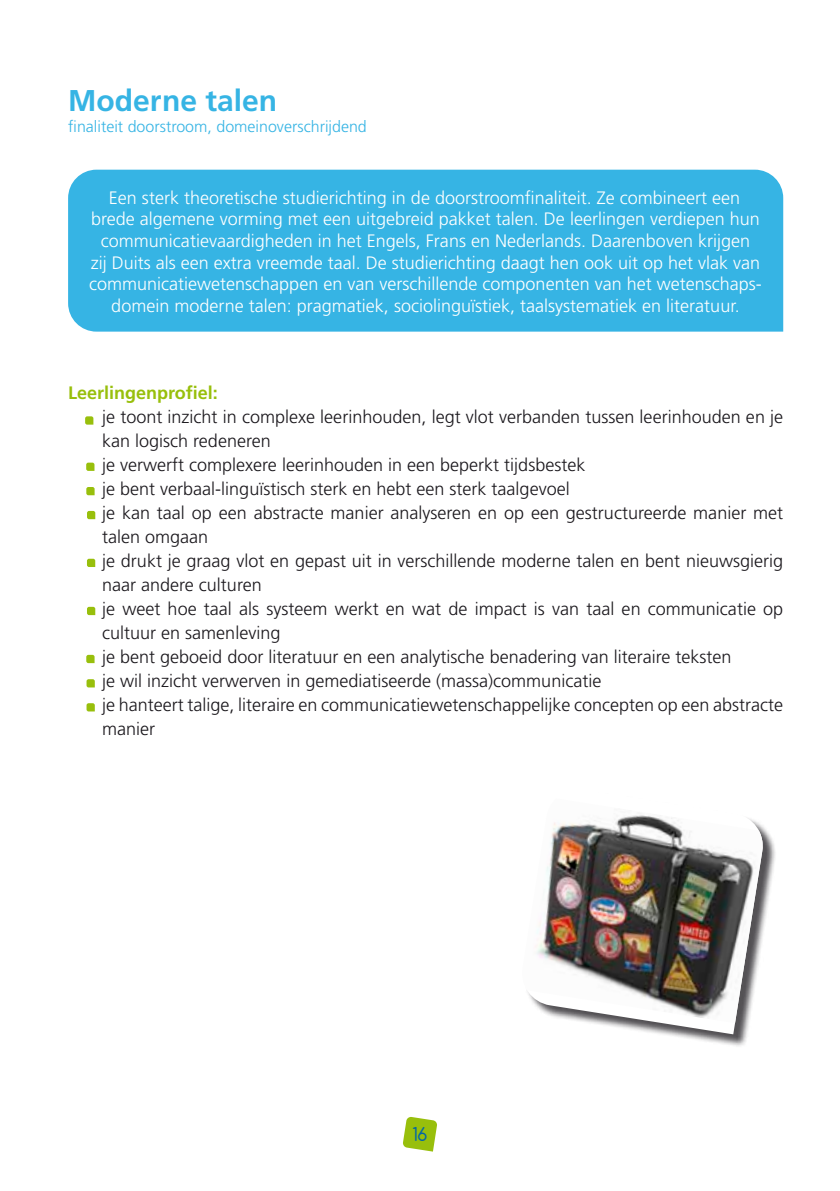
<style>
.page{position:relative;width:840px;height:1191px;background:#fff}
.page>*{position:absolute;margin:0;border:0;box-sizing:border-box;transform-origin:0 0}
.t1{font:700 30px "Frutiger CE";color:#36b4e4}
.t2{font:300 18px/24px "Frutiger";color:#1a171c}
.t3{font:300 18px/21.6px "Frutiger";color:#fff;text-align:center}
.t4{font:700 18px "Frutiger CE";color:#98bf0c}
.t5{font:18px "Comfortaa";color:#0065a7}
.t6{font:300 16px "Frutiger";color:#36b4e4}
</style>
<div class="page">
<svg style="left:403px;top:1117px;width:34px;height:34px"></svg>
<svg style="left:85px;top:416px;width:8px;height:8px"></svg>
<svg style="left:86px;top:462px;width:8px;height:9px"></svg>
<svg style="left:86px;top:487px;width:8px;height:8px"></svg>
<svg style="left:87px;top:511px;width:8px;height:8px"></svg>
<svg style="left:87px;top:559px;width:8px;height:8px"></svg>
<svg style="left:87px;top:607px;width:8px;height:8px"></svg>
<svg style="left:86px;top:655px;width:8px;height:8px"></svg>
<svg style="left:86px;top:679px;width:9px;height:8px"></svg>
<svg style="left:86px;top:703px;width:9px;height:8px"></svg>
<div style="left:68px;top:170px;width:714px;height:162px;background:#36b4e4"></div>
<div style="left:524px;top:791px;width:252px;height:256px;background:#1a171c;opacity:.75"></div>
<svg style="left:524px;top:791px;width:240px;height:243px"></svg>
<img style="left:524px;top:798px;width:239px;height:225px">
<h1 class="t1" style="left:68px;top:83px;width:210px">Moderne talen</h1>
<p class="t6" style="left:68px;top:118px;width:300px">finaliteit doorstroom, domeinoverschrijdend</p>
<p class="t3" style="left:89px;top:187px;width:674px">Een sterk theoretische studierichting in de doorstroomfinaliteit. Ze combineert een brede algemene vorming met een uitgebreid pakket talen. De leerlingen verdiepen hun communicatievaardigheden in het Engels, Frans en Nederlands. Daarenboven krijgen<br>zij Duits als een extra vreemde taal. De studierichting daagt hen ook uit op het vlak van communicatiewetenschappen en van verschillende componenten van het wetenschaps&shy;domein moderne talen: pragmatiek, sociolinguïstiek, taalsystematiek en literatuur.</p>
<p class="t4" style="left:68px;top:382px;width:151px">Leerlingenprofiel:</p>
<p class="t2" style="left:102px;top:405px;width:682px">je toont inzicht in complexe leerinhouden, legt vlot verbanden tussen leerinhouden en je kan logisch redeneren<br>je verwerft complexere leerinhouden in een beperkt tijdsbestek<br>je bent verbaal-linguïstisch sterk en hebt een sterk taalgevoel<br>je kan taal op een abstracte manier analyseren en op een gestructureerde manier met talen omgaan<br>je drukt je graag vlot en gepast uit in verschillende moderne talen en bent nieuwsgierig naar andere culturen<br>je weet hoe taal als systeem werkt en wat de impact is van taal en communicatie op cultuur en samenleving<br>je bent geboeid door literatuur en een analytische benadering van literaire teksten<br>je wil inzicht verwerven in gemediatiseerde (massa)communicatie<br>je hanteert talige, literaire en communicatiewetenschappelijke concepten op een abstracte manier</p>
<p class="t5" style="left:412px;top:1127px;width:16px">16</p>
</div>
